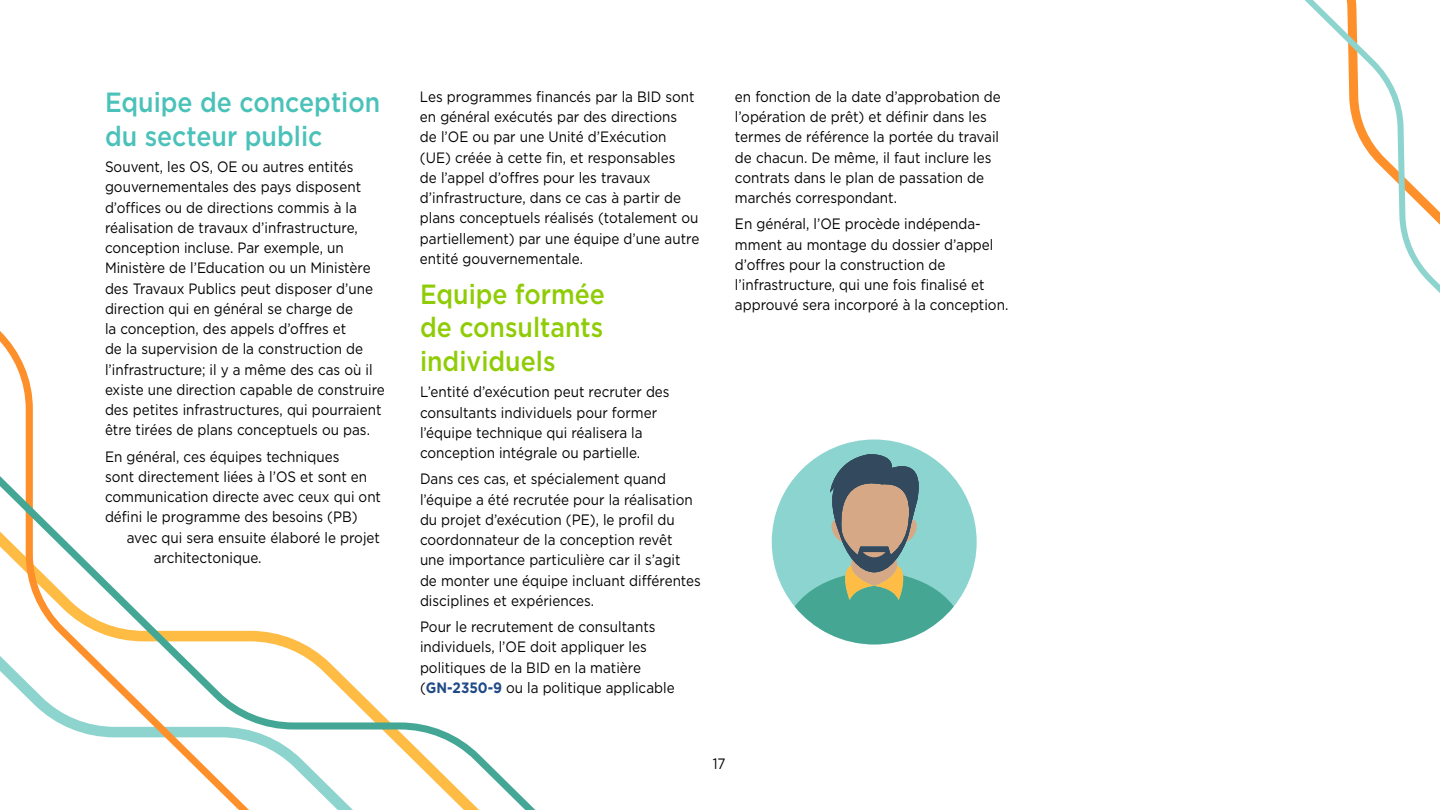
<style>
.page{position:relative;width:1440px;height:810px;background:#fff}
.page>*{position:absolute;margin:0;border:0;box-sizing:border-box;transform-origin:0 0}
.t1{font:500 27.75px/33.8px "Gotham";color:#8fcc05;text-align:justify;scale:.9 1}
.t2{font:500 27.75px/33.8px "Gotham";color:#4ac2b9;scale:.9 1}
.t3{font:15px/20.2px "Gotham";color:#000;scale:.9 1}
.s1{font-weight:700;color:#1f4a87}
</style>
<div class="page">
<svg style="left:0;top:331px;width:536px;height:479px"></svg>
<svg style="left:824px;top:0;width:616px;height:453px"></svg>
<div style="left:772px;top:440px;width:205px;height:204px;background:#8cd4cf;border-radius:50%"></div>
<svg style="left:795px;top:453px;width:159px;height:191px"></svg>
<h1 class="t2" style="left:105px;top:85px;width:307px">Equipe de conception du secteur public</h1>
<p class="t3" style="left:105px;top:156px;width:312px">Souvent, les OS, OE ou autres entités gouvernementales des pays disposent d’offices ou de directions commis à la réalisation de travaux d’infrastructure, conception incluse. Par exemple, un Ministère de l’Education ou un Ministère des Travaux Publics peut disposer d’une direction qui en général se charge de<br>la conception, des appels d’offres et<br>de la supervision de la construction de l’infrastructure; il y a même des cas où il existe une direction capable de construire des petites infrastructures, qui pourraient être tirées de plans conceptuels ou pas.</p>
<p class="t3" style="left:105px;top:446px;width:308px">En général, ces équipes techniques<br>sont directement liées à l’OS et sont en communication directe avec ceux qui ont défini le programme des besoins (PB)</p>
<p class="t3" style="left:154px;top:527px;width:253px;text-indent:-27px">avec qui sera ensuite élaboré le projet architectonique.</p>
<p class="t3" style="left:420px;top:86px;width:312px">Les programmes financés par la BID sont en général exécutés par des directions<br>de l’OE ou par une Unité d’Exécution (UE) créée à cette fin, et responsables<br>de l’appel d’offres pour les travaux d’infrastructure, dans ce cas à partir de plans conceptuels réalisés (totalement ou partiellement) par une équipe d’une autre entité gouvernementale.</p>
<h1 class="t1" style="left:420px;top:277px;width:207px">Equipe formée de consultants individuels</h1>
<p class="t3" style="left:420px;top:382px;width:279px">L’entité d’exécution peut recruter des consultants individuels pour former l’équipe technique qui réalisera la conception intégrale ou partielle.</p>
<p class="t3" style="left:420px;top:469px;width:314px">Dans ces cas, et spécialement quand l’équipe a été recrutée pour la réalisation du projet d’exécution (PE), le profil du coordonnateur de la conception revêt<br>une importance particulière car il s’agit de monter une équipe incluant différentes disciplines et expériences.</p>
<p class="t3" style="left:420px;top:616px;width:284px">Pour le recrutement de consultants individuels, l’OE doit appliquer les politiques de la BID en la matière (<span class="s1">GN-2350-9</span> ou la politique applicable</p>
<p class="t3" style="left:735px;top:86px;width:297px">en fonction de la date d’approbation de l’opération de prêt) et définir dans les termes de référence la portée du travail de chacun. De même, il faut inclure les contrats dans le plan de passation de marchés correspondant.</p>
<p class="t3" style="left:735px;top:214px;width:305px">En général, l’OE procède indépenda&shy;mment au montage du dossier d’appel d’offres pour la construction de l’infrastructure, qui une fois finalisé et approuvé sera incorporé à la conception.</p>
<p class="t3" style="left:713px;top:753px;width:16px">17</p>
</div>
